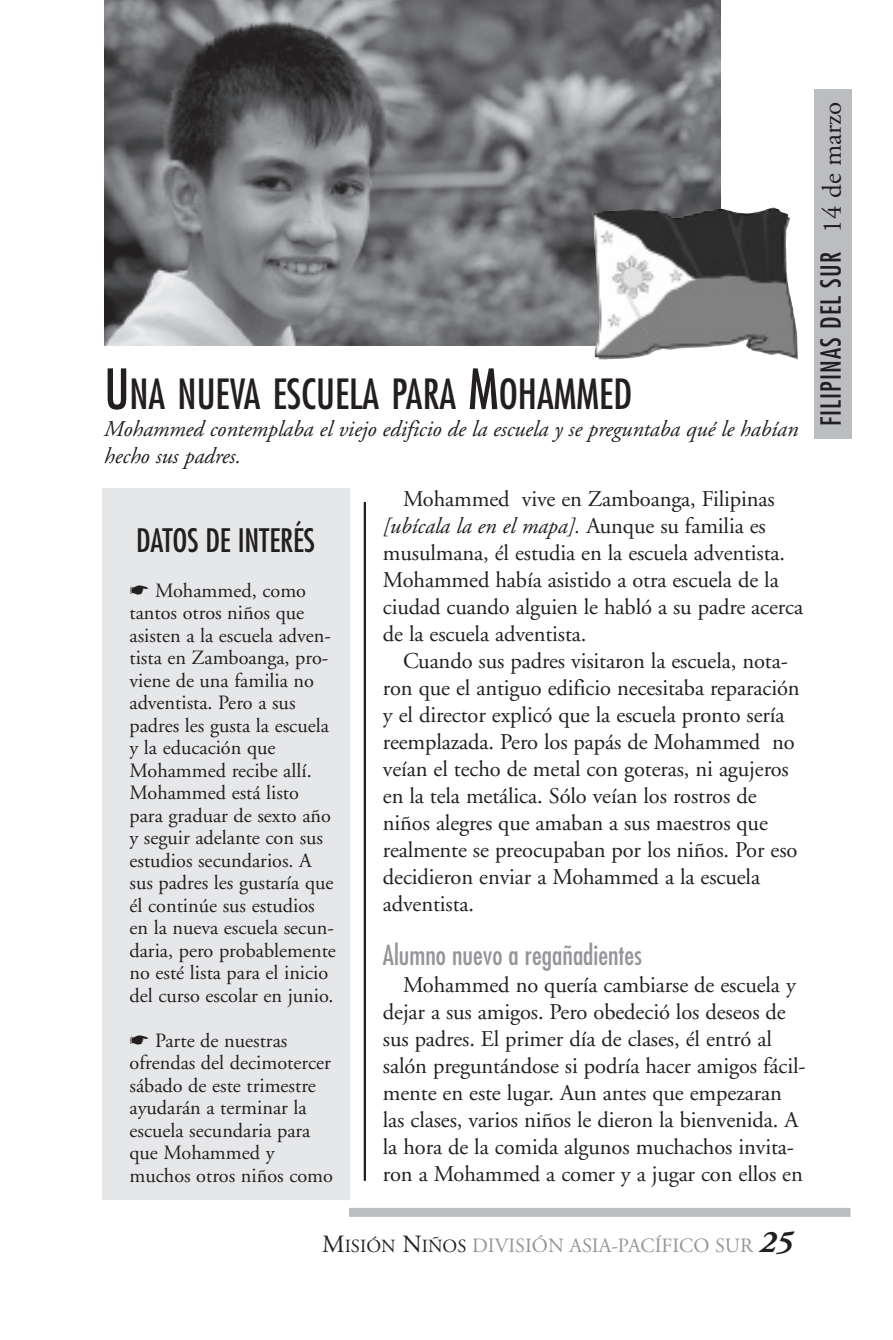
<style>
.page{position:relative;width:893px;height:1340px;background:#fff}
.page>*{position:absolute;margin:0;border:0;box-sizing:border-box;transform-origin:0 0}
.t1{font:condensed 40.5px "Futura";color:#231f20}
.t2{font:condensed 31.5px "Futura";letter-spacing:-.005em;color:#231f20}
.t3{font:condensed 27px "Futura";color:#939598}
.t4{font:condensed 27px "Futura";letter-spacing:.04em;color:#231f20}
.t5{font:22.5px/27px "Adobe Garamond";letter-spacing:-.005em;color:#231f20}
.t6{font:italic 22.5px/27px "Adobe Garamond";letter-spacing:-.005em;color:#231f20}
.t7{font:20.25px/22.5px "Adobe Garamond";color:#231f20}
.t8{font:20.25px "Adobe Garamond";color:#939598}
.s1{font-size:54px}
.s2{font-style:italic}
.s3{font-family:"Adobe Garamond";font-stretch:normal}
.s4{font-size:24.75px;color:#231f20}
.s5{font-size:18.45px;color:#231f20}
.s6{font-weight:700;font-style:italic;font-size:31.5px;color:#231f20}
</style>
<div class="page">
<div style="left:102px;top:488px;width:247px;height:711px;background:#e6e7e9"></div>
<div style="left:349px;top:1207px;width:501px;height:9px;background:#bcbdc0"></div>
<img style="left:104px;top:0;width:617px;height:345px">
<hr style="left:364px;top:502px;width:2px;height:678px;background:#231f20">
<img style="left:748px;top:217px;width:50px;height:142px">
<div style="left:814px;top:89px;width:38px;height:350px;background:#bcbdc0"></div>
<h1 class="t1" style="left:104px;top:375px;width:529px"><span class="s1">U</span>NA NUEVA ESCUELA PARA <span class="s1">M</span>OHAMMED</h1>
<p class="t6" style="left:104px;top:417px;width:696px">Mohammed contemplaba el viejo edificio de la escuela y se preguntaba qué le habían hecho sus padres.</p>
<h2 class="t2" style="left:136px;top:525px;width:181px">DATOS DE INTERÉS</h2>
<p class="t7" style="left:129px;top:580px;width:208px">☛ Mohammed, como tantos otros niños que asisten a la escuela adven&shy;tista en Zamboanga, pro&shy;viene de una familia no adventista. Pero a sus padres les gusta la escuela y la educación que<br>Mohammed recibe allí.<br>Mohammed está listo para graduar de sexto año y seguir adelante con sus estudios secundarios. A sus padres les gustaría que él continúe sus estudios en la nueva escuela secun&shy;daria, pero probablemente no esté lista para el inicio del curso escolar en junio.</p>
<p class="t7" style="left:129px;top:1030px;width:205px">☛ Parte de nuestras ofrendas del decimotercer sábado de este trimestre ayudarán a terminar la escuela secundaria para que Mohammed y muchos otros niños como</p>
<p class="t5" style="left:383px;top:487px;width:422px;text-indent:20px">Mohammed vive en Zamboanga, Filipinas <span class="s2">[ubícala la en el mapa].</span> Aunque su familia es musulmana, él estudia en la escuela adventista.<br>Mohammed había asistido a otra escuela de la ciudad cuando alguien le habló a su padre acerca de la escuela adventista.</p>
<p class="t5" style="left:383px;top:649px;width:418px;text-indent:20px">Cuando sus padres visitaron la escuela, nota&shy;ron que el antiguo edificio necesitaba reparación y el director explicó que la escuela pronto sería reemplazada. Pero los papás de Mohammed no veían el techo de metal con goteras, ni agujeros en la tela metálica. Sólo veían los rostros de niños alegres que amaban a sus maestros que realmente se preocupaban por los niños. Por eso decidieron enviar a Mohammed a la escuela adventista.</p>
<p class="t3" style="left:383px;top:942px;width:260px">Alumno nuevo a regañadientes</p>
<p class="t5" style="left:383px;top:973px;width:424px;text-indent:20px">Mohammed no quería cambiarse de escuela y dejar a sus amigos. Pero obedeció los deseos de sus padres. El primer día de clases, él entró al salón preguntándose si podría hacer amigos fácil&shy;mente en este lugar. Aun antes que empezaran las clases, varios niños le dieron la bienvenida. A la hora de la comida algunos muchachos invita&shy;ron a Mohammed a comer y a jugar con ellos en</p>
<p class="t4" style="left:818px;top:426px;width:326px;rotate:-90deg">FILIPINAS DEL SUR <span class="s3">14 de marzo</span></p>
<p class="t8" style="left:322px;top:1237px;width:471px"><span class="s4">M</span><span class="s5">ISIÓN</span> <span class="s4">N</span><span class="s5">IÑOS</span> DIVISIÓN ASIA-PACÍFICO SUR <span class="s6">25</span></p>
</div>
